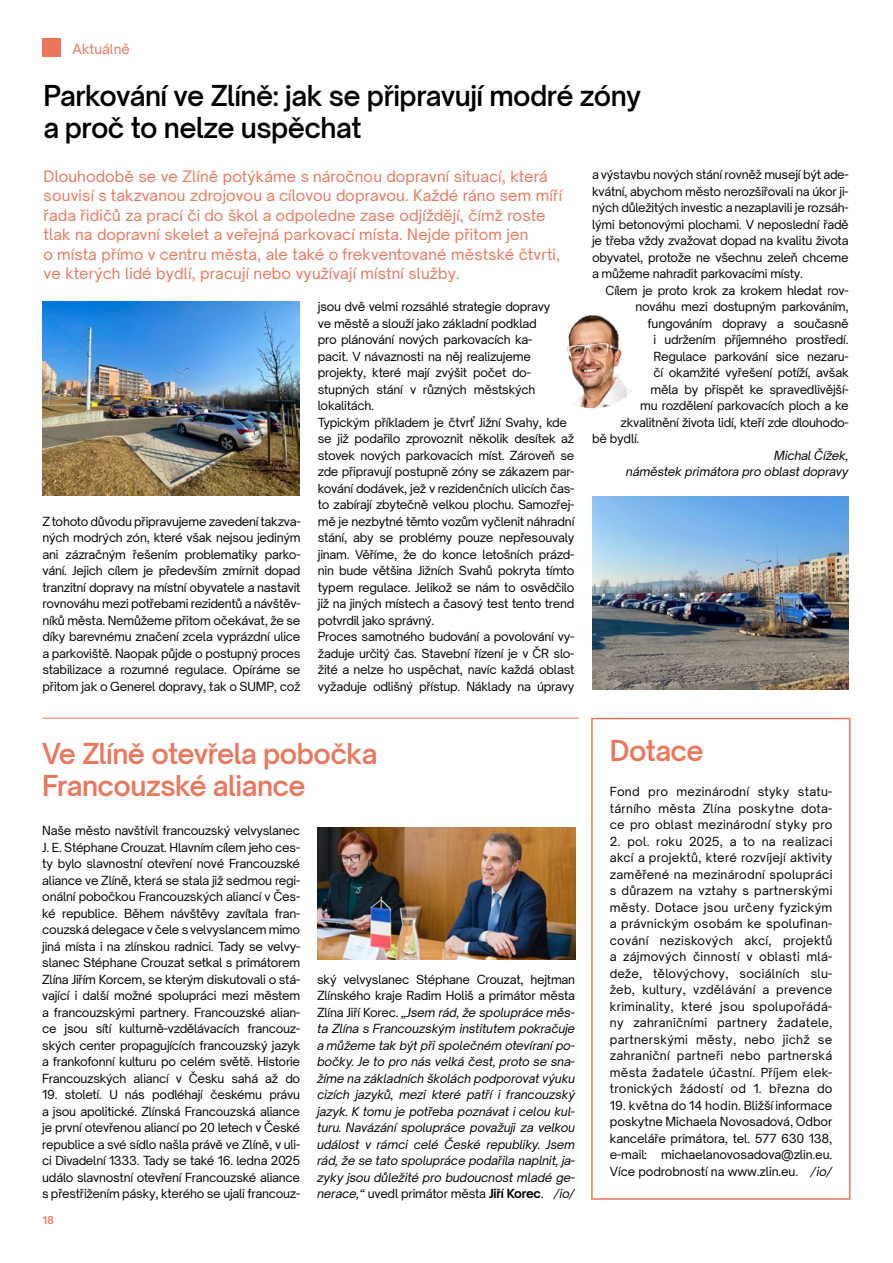
<style>
.page{position:relative;width:893px;height:1263px;background:#fff}
.page>*{position:absolute;margin:0;border:0;box-sizing:border-box;transform-origin:0 0}
.t1{font:600 27px/32.4px "Open Sauce Sans";letter-spacing:-.02em;color:#000}
.t2{font:600 27px/32.4px "Open Sauce Sans";letter-spacing:-.02em;color:#ec755a}
.t3{font:15px/19.5px "Open Sauce Sans";letter-spacing:.01em;color:#ec755a}
.t4{font:13.5px "Open Sauce Sans";color:#ec755a}
.t5{font:12px/16.5px "Open Sauce Sans";letter-spacing:-.02em;color:#000;text-align:justify}
.t6{font:italic 12px/16.5px "Open Sauce Sans";letter-spacing:-.02em;color:#000;text-align:right}
.t7{font:500 10.5px "Open Sauce Sans";color:#ec755a}
.s1{font-style:normal}
.s2{font-weight:700;font-style:normal}
.s3{font-style:italic}
</style>
<div class="page">
<svg style="left:43px;top:38px;width:18px;height:19px"></svg>
<div style="left:591px;top:718px;width:259px;height:482px;border:2px solid #ec755a"></div>
<img style="left:540px;top:302px;width:106px;height:106px;border-radius:53px">
<img style="left:592px;top:496px;width:257px;height:194px">
<img style="left:42px;top:302px;width:257px;height:193px">
<img style="left:317px;top:827px;width:258px;height:133px">
<hr style="left:42px;top:718px;width:537px;height:1px;background:#ec755a">
<p class="t4" style="left:73px;top:40px;width:59px">Aktuálně</p>
<h1 class="t1" style="left:44px;top:79px;width:599px">Parkování ve Zlíně: jak se připravují modré zóny a proč to nelze uspěchat</h1>
<p class="t3" style="left:44px;top:166px;width:520px">Dlouhodobě se ve Zlíně potýkáme s náročnou dopravní situací, která souvisí s takzvanou zdrojovou a cílovou dopravou. Každé ráno sem míří řada řidičů za prací či do škol a odpoledne zase odjíždějí, čímž roste tlak na dopravní skelet a veřejná parkovací místa. Nejde přitom jen<br>o místa přímo v centru města, ale také o frekventované městské čtvrti, ve kterých lidé bydlí, pracují nebo využívají místní služby.</p>
<p class="t5" style="left:592px;top:166px;width:258px">a výstavbu nových stání rovněž musejí být ade&shy;kvátní, abychom město nerozšiřovali na úkor ji&shy;ných důležitých investic a nezaplavili je rozsáh&shy;lými betonovými plochami. V neposlední řadě je třeba vždy zvažovat dopad na kvalitu života obyvatel, protože ne všechnu zeleň chceme a můžeme nahradit parkovacími místy.</p>
<p class="t5" style="left:606px;top:282px;width:245px">Cílem je proto krok za krokem hledat rov-</p>
<p class="t5" style="left:636px;top:298px;width:215px">nováhu mezi dostupným parkováním,</p>
<p class="t5" style="left:648px;top:315px;width:203px">fungováním dopravy a současně</p>
<p class="t5" style="left:654px;top:331px;width:197px">i udržením příjemného prostředí.</p>
<p class="t5" style="left:654px;top:348px;width:197px">Regulace parkování sice nezaru-</p>
<p class="t5" style="left:654px;top:364px;width:197px">čí okamžité vyřešení potíží, avšak</p>
<p class="t5" style="left:651px;top:381px;width:200px">měla by přispět ke spravedlivější-</p>
<p class="t5" style="left:640px;top:397px;width:210px">mu rozdělení parkovacích ploch a ke</p>
<p class="t5" style="left:621px;top:414px;width:230px">zkvalitnění života lidí, kteří zde dlouhodo-</p>
<p class="t5" style="left:592px;top:430px;width:49px">bě bydlí.</p>
<p class="t6" style="left:626px;top:447px;width:224px">Michal Čížek,<br>náměstek primátora pro oblast dopravy</p>
<p class="t5" style="left:318px;top:298px;width:258px;text-align:left">jsou dvě velmi rozsáhlé strategie dopravy<br>ve městě a slouží jako základní podklad<br>pro plánování nových parkovacích ka-<br>pacit. V návaznosti na něj realizujeme projekty, které mají zvýšit počet do&shy;stupných stání v různých městských lokalitách.<br>Typickým příkladem je čtvrť Jižní Svahy, kde se již podařilo zprovoznit několik desítek až stovek nových parkovacích míst. Zároveň se zde připravují postupně zóny se zákazem par&shy;kování dodávek, jež v rezidenčních ulicích čas&shy;to zabírají zbytečně velkou plochu. Samozřej&shy;mě je nezbytné těmto vozům vyčlenit náhradní stání, aby se problémy pouze nepřesouvaly jinam. Věříme, že do konce letošních prázd&shy;nin bude většina Jižních Svahů pokryta tímto typem regulace. Jelikož se nám to osvědčilo již na jiných místech a časový test tento trend potvrdil jako správný.<br>Proces samotného budování a povolování vy&shy;žaduje určitý čas. Stavební řízení je v ČR slo&shy;žité a nelze ho uspěchat, navíc každá oblast vyžaduje odlišný přístup. Náklady na úpravy</p>
<p class="t5" style="left:43px;top:513px;width:259px">Z tohoto důvodu připravujeme zavedení takzva&shy;ných modrých zón, které však nejsou jediným ani zázračným řešením problematiky parko&shy;vání. Jejich cílem je především zmírnit dopad tranzitní dopravy na místní obyvatele a nastavit rovnováhu mezi potřebami rezidentů a návštěv&shy;níků města. Nemůžeme přitom očekávat, že se díky barevnému značení zcela vyprázdní ulice a parkoviště. Naopak půjde o postupný proces stabilizace a rozumné regulace. Opíráme se přitom jak o Generel dopravy, tak o SUMP, což</p>
<h1 class="t2" style="left:42px;top:737px;width:337px">Ve Zlíně otevřela pobočka<br>Francouzské aliance</h1>
<p class="t5" style="left:42px;top:822px;width:259px">Naše město navštívil francouzský velvyslanec J. E. Stéphane Crouzat. Hlavním cílem jeho ces&shy;ty bylo slavnostní otevření nové Francouzské aliance ve Zlíně, která se stala již sedmou regi&shy;onální pobočkou Francouzských aliancí v Čes&shy;ké republice. Během návštěvy zavítala fran&shy;couzská delegace v čele s velvyslancem mimo jiná místa i na zlínskou radnici. Tady se velvy&shy;slanec Stéphane Crouzat setkal s primátorem Zlína Jiřím Korcem, se kterým diskutovali o stá&shy;vající i další možné spolupráci mezi městem a francouzskými partnery. Francouzské alian&shy;ce jsou sítí kulturně-vzdělávacích francouz&shy;ských center propagujících francouzský jazyk a frankofonní kulturu po celém světě. Historie Francouzských aliancí v Česku sahá až do</p>
<p class="t5" style="left:42px;top:1086px;width:259px">19. století. U nás podléhají českému právu a jsou apolitické. Zlínská Francouzská aliance je první otevřenou aliancí po 20 letech v České republice a své sídlo našla právě ve Zlíně, v uli&shy;ci Divadelní 1333. Tady se také 16. ledna 2025 událo slavnostní otevření Francouzské aliance s přestřižením pásky, kterého se ujali francouz-</p>
<p class="t6" style="left:317px;top:971px;width:259px;text-align:justify"><span class="s1">ský velvyslanec Stéphane Crouzat, hejtman Zlínského kraje Radim Holiš a primátor města Zlína Jiří Korec.</span> „Jsem rád, že spolupráce měs&shy;ta Zlína s Francouzským institutem pokračuje a můžeme tak být při společném otevíraní po&shy;bočky. Je to pro nás velká čest, proto se sna&shy;žíme na základních školách podporovat výuku cizích jazyků, mezi které patří i francouzský jazyk. K tomu je potřeba poznávat i celou kul&shy;turu. Navázání spolupráce považuji za velkou událost v rámci celé České republiky. Jsem rád, že se tato spolupráce podařila naplnit, ja&shy;zyky jsou důležité pro budoucnost mladé ge&shy;nerace,“ <span class="s1">uvedl primátor města</span> <span class="s2">Jiří Korec</span><span class="s1">.</span> /io/</p>
<p class="t7" style="left:43px;top:1213px;width:13px">18</p>
<h1 class="t2" style="left:610px;top:734px;width:95px">Dotace</h1>
<p class="t5" style="left:610px;top:783px;width:224px">Fond pro mezinárodní styky statu&shy;tárního města Zlína poskytne dota&shy;ce pro oblast mezinárodní styky pro</p>
<p class="t5" style="left:610px;top:833px;width:224px">2. pol. roku 2025, a to na realizaci akcí a projektů, které rozvíjejí aktivity zaměřené na mezinárodní spolupráci s důrazem na vztahy s partnerskými městy. Dotace jsou určeny fyzickým a právnickým osobám ke spolufinan&shy;cování neziskových akcí, projektů a zájmových činností v oblasti mlá&shy;deže, tělovýchovy, sociálních slu&shy;žeb, kultury, vzdělávání a prevence kriminality, které jsou spolupořádá&shy;ny zahraničními partnery žadatele, partnerskými městy, nebo jichž se zahraniční partneři nebo partnerská města žadatele účastní. Příjem elek&shy;tronických žádostí od 1. března do</p>
<p class="t5" style="left:610px;top:1097px;width:224px">19. května do 14 hodin. Bližší informace poskytne Michaela Novosadová, Odbor kanceláře primátora, tel. 577 630 138, e-mail: michaelanovosadova@zlin.eu.<br>Více podrobností na www.zlin.eu. <span class="s3">/io/</span></p>
</div>
